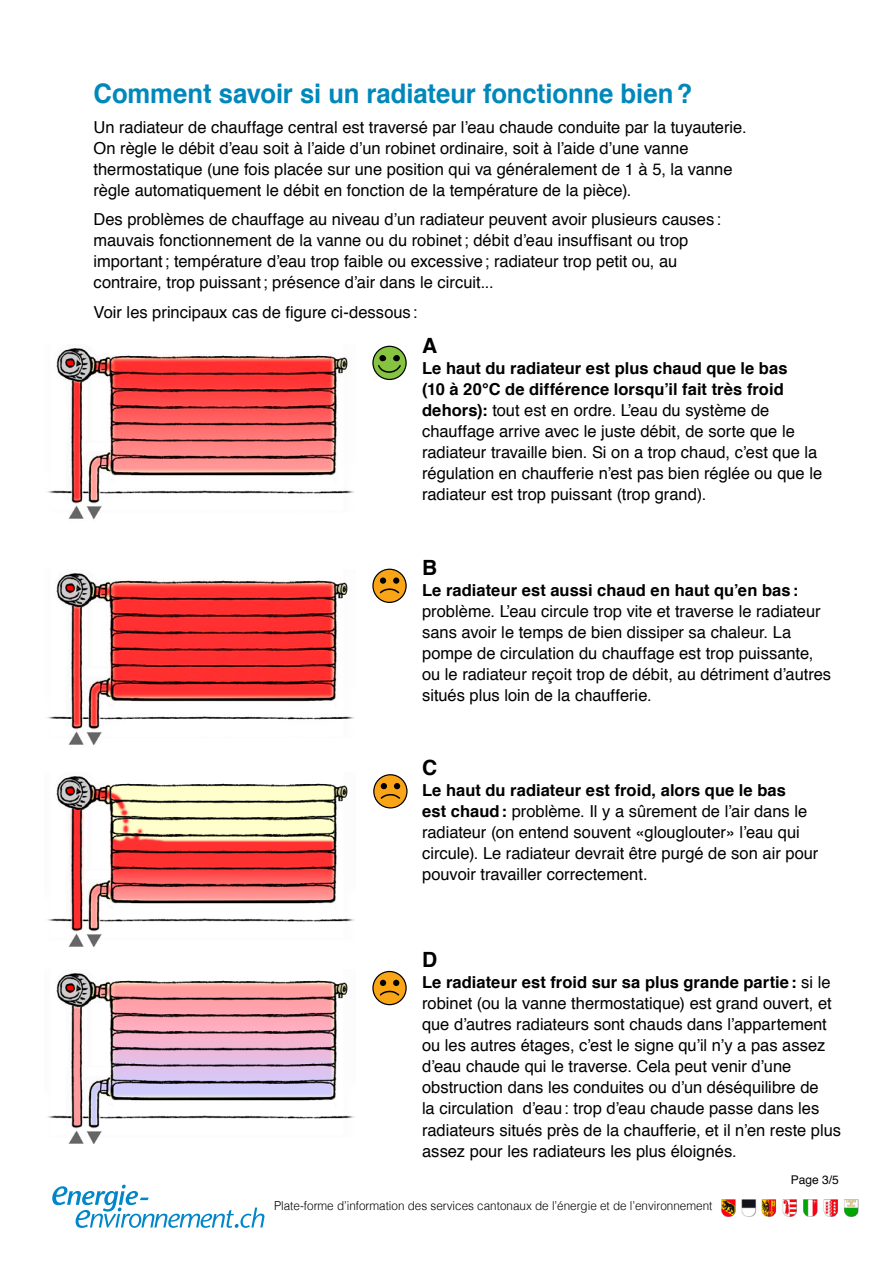
<style>
.page{position:relative;width:893px;height:1263px;background:#fff}
.page>*{position:absolute;margin:0;border:0;box-sizing:border-box;transform-origin:0 0}
.t1{font:700 27px "Helvetica";letter-spacing:-.005em;color:#08b;scale:.95 1}
.t2{font:700 21px "Helvetica";color:#000}
.t3{font:16.5px/21px "Helvetica";color:#000}
.t4{font:700 16.5px "Helvetica";letter-spacing:.005em;color:#000}
.t5{font:300 12.3px "Helvetica";color:#000;scale:.95 1}
.t6{font:12px "Helvetica";color:#000}
.s1{font-weight:700}
</style>
<div class="page">
<img style="left:48px;top:348px;width:306px;height:172px">
<img style="left:47px;top:573px;width:307px;height:173px">
<img style="left:48px;top:973px;width:306px;height:171px">
<img style="left:48px;top:776px;width:306px;height:171px">
<div style="left:373px;top:569px;width:33px;height:33px;background:#faa518;border-radius:50%"></div>
<div style="left:372px;top:569px;width:35px;height:34px;border:1px solid #000;border-radius:50%"></div>
<div style="left:393px;top:577px;width:6px;height:7px;background:#000;border-radius:50%"></div>
<div style="left:380px;top:577px;width:6px;height:7px;background:#000;border-radius:50%"></div>
<svg style="left:379px;top:588px;width:21px;height:6px"></svg>
<div style="left:373px;top:346px;width:33px;height:33px;background:#85c340;border-radius:50%"></div>
<div style="left:372px;top:346px;width:35px;height:34px;border:1px solid #000;border-radius:50%"></div>
<div style="left:393px;top:355px;width:7px;height:7px;background:#000;border-radius:3px"></div>
<div style="left:379px;top:355px;width:7px;height:7px;background:#000;border-radius:3px"></div>
<svg style="left:377px;top:365px;width:25px;height:9px"></svg>
<svg style="left:374px;top:775px;width:33px;height:33px"></svg>
<div style="left:373px;top:774px;width:35px;height:34px;border:1px solid #000;border-radius:50%"></div>
<svg style="left:379px;top:783px;width:23px;height:17px"></svg>
<svg style="left:373px;top:971px;width:33px;height:34px"></svg>
<div style="left:372px;top:971px;width:35px;height:34px;border:1px solid #000;border-radius:50%"></div>
<svg style="left:378px;top:980px;width:23px;height:17px"></svg>
<img style="left:721px;top:1199px;width:137px;height:17px">
<svg style="left:52px;top:1184px;width:212px;height:44px"></svg>
<h1 class="t1" style="left:94px;top:72px;width:632px">Comment savoir si un radiateur fonctionne bien?</h1>
<p class="t3" style="left:94px;top:117px;width:655px">Un radiateur de chauffage central est traversé par l’eau chaude conduite par la tuyauterie.<br>On règle le débit d’eau soit à l’aide d’un robinet ordinaire, soit à l’aide d’une vanne thermostatique (une fois placée sur une position qui va généralement de 1 à 5, la vanne règle automatiquement le débit en fonction de la température de la pièce).</p>
<p class="t3" style="left:94px;top:209px;width:629px">Des problèmes de chauffage au niveau d’un radiateur peuvent avoir plusieurs causes : mauvais fonctionnement de la vanne ou du robinet; débit d’eau insuffisant ou trop important; température d’eau trop faible ou excessive; radiateur trop petit ou, au contraire, trop puissant; présence d’air dans le circuit...</p>
<p class="t3" style="left:94px;top:302px;width:325px">Voir les principaux cas de figure ci-dessous :</p>
<p class="t2" style="left:422px;top:328px;width:17px">A</p>
<p class="t3" style="left:422px;top:358px;width:402px"><span class="s1">Le haut du radiateur est plus chaud que le bas<br>(10 à 20°C de différence lorsqu’il fait très froid dehors):</span> tout est en ordre. L’eau du système de chauffage arrive avec le juste débit, de sorte que le radiateur travaille bien. Si on a trop chaud, c’est que la régulation en chaufferie n’est pas bien réglée ou que le radiateur est trop puissant (trop grand).</p>
<p class="t2" style="left:422px;top:550px;width:17px">B</p>
<p class="t4" style="left:422px;top:577px;width:378px">Le radiateur est aussi chaud en haut qu’en bas:</p>
<p class="t3" style="left:422px;top:601px;width:411px">problème. L’eau circule trop vite et traverse le radiateur sans avoir le temps de bien dissiper sa chaleur. La pompe de circulation du chauffage est trop puissante, ou le radiateur reçoit trop de débit, au détriment d’autres situés plus loin de la chaufferie.</p>
<p class="t2" style="left:422px;top:751px;width:17px">C</p>
<p class="t3" style="left:422px;top:780px;width:398px"><span class="s1">Le haut du radiateur est froid, alors que le bas<br>est chaud:</span> problème. Il y a sûrement de l’air dans le radiateur (on entend souvent «glouglouter» l’eau qui circule). Le radiateur devrait être purgé de son air pour pouvoir travailler correctement.</p>
<p class="t2" style="left:422px;top:943px;width:17px">D</p>
<p class="t3" style="left:422px;top:973px;width:421px"><span class="s1">Le radiateur est froid sur sa plus grande partie:</span> si le robinet (ou la vanne thermostatique) est grand ouvert, et que d’autres radiateurs sont chauds dans l’appartement ou les autres étages, c’est le signe qu’il n’y a pas assez d’eau chaude qui le traverse. Cela peut venir d’une obstruction dans les conduites ou d’un déséquilibre de<br>la circulation d’eau: trop d’eau chaude passe dans les radiateurs situés près de la chaufferie, et il n’en reste plus assez pour les radiateurs les plus éloignés.</p>
<p class="t6" style="left:791px;top:1170px;width:50px">Page 3/5</p>
<p class="t5" style="left:274px;top:1195px;width:463px">Plate-forme d’information des services cantonaux de l’énergie et de l’environnement</p>
</div>
